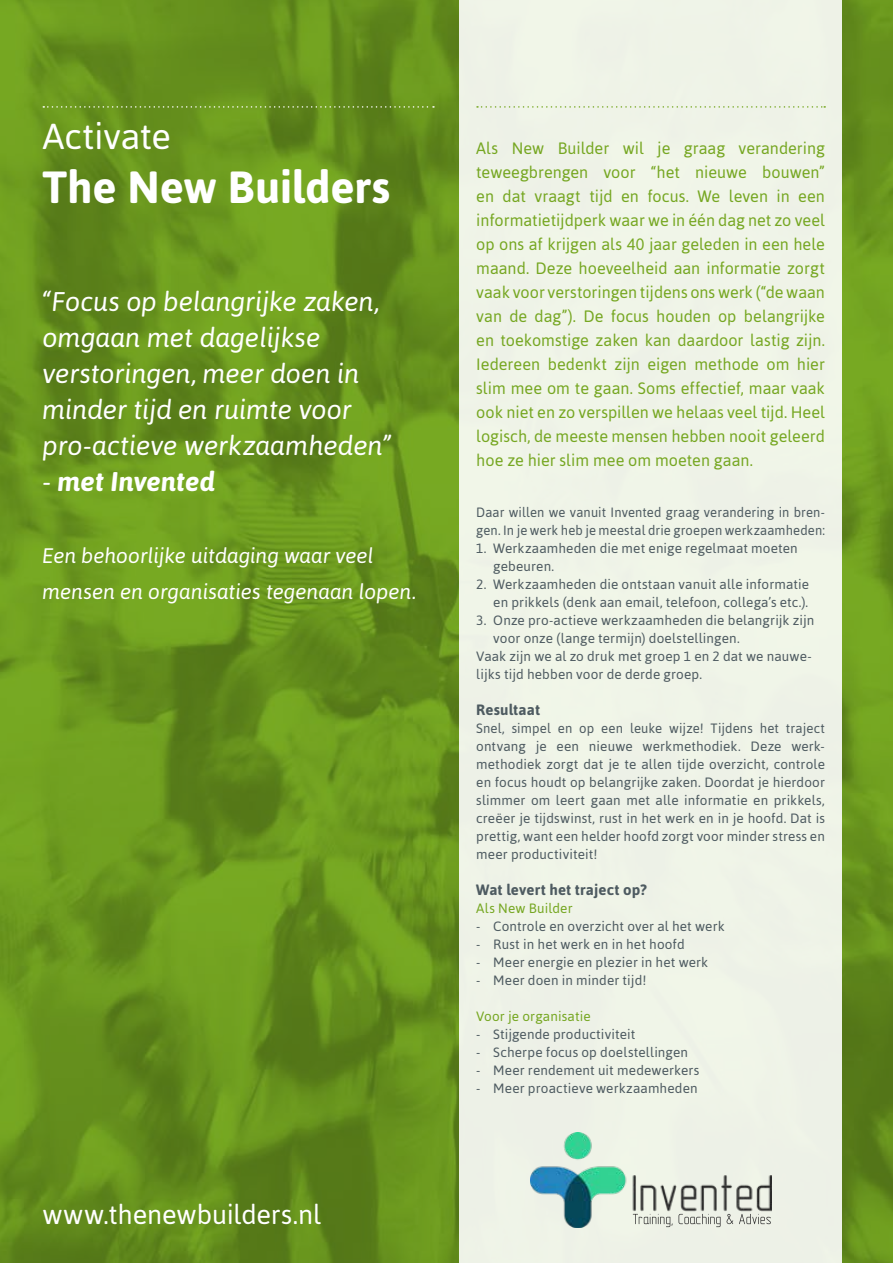
<style>
.page{position:relative;width:893px;height:1263px;background:#fff}
.page>*{position:absolute;margin:0;border:0;box-sizing:border-box;transform-origin:0 0}
.t1{font:700 45px "Asap";color:#fff}
.t2{font:36px "Asap";letter-spacing:-.005em;color:#fff}
.t3{font:italic 27px/36px "Asap";letter-spacing:-.005em;color:#fff}
.t4{font:27px "Asap";letter-spacing:-.005em;color:#fff}
.t5{font:italic 700 27px "Asap";color:#fff}
.t6{font:italic 21px/36px "Asap";letter-spacing:-.005em;color:#fff}
.t7{font:16.5px/24px "Asap";letter-spacing:.005em;color:#76a722;text-align:justify}
.t8{font:700 15px "Asap";letter-spacing:.01em;color:#4e5b61}
.t9{font:13.5px/18px "Asap";letter-spacing:.01em;color:#4e5b61}
.t10{font:13.5px/18px "Asap";letter-spacing:.01em;color:#4e5b61;scale:.96 1}
.t11{font:13.5px "Asap";letter-spacing:.01em;color:#76a722}
.s1{font-weight:400}
</style>
<div class="page">
<img style="left:0;top:0;width:893px;height:1263px">
<div style="left:459px;top:0;width:383px;height:1263px;background:#eff3e7"></div>
<svg style="left:477px;top:106px;width:348px;height:2px"></svg>
<svg style="left:43px;top:106px;width:391px;height:2px"></svg>
<img style="left:530px;top:1132px;width:241px;height:95px">
<h2 class="t2" style="left:43px;top:116px;width:130px">Activate</h2>
<h1 class="t1" style="left:43px;top:161px;width:349px">The New Builders</h1>
<h3 class="t3" style="left:43px;top:284px;width:351px">“Focus op belangrijke zaken, omgaan met dagelijkse verstoringen, meer doen in minder tijd en ruimte voor pro-actieve werkzaamheden”</h3>
<h3 class="t5" style="left:43px;top:466px;width:174px"><span class="s1">-</span> met Invented</h3>
<h3 class="t6" style="left:43px;top:538px;width:375px">Een behoorlijke uitdaging waar veel mensen en organisaties tegenaan lopen.</h3>
<h3 class="t4" style="left:43px;top:1198px;width:280px">www.thenewbuilders.nl</h3>
<p class="t7" style="left:476px;top:136px;width:350px">Als New Builder wil je graag verandering teweegbrengen voor “het nieuwe bouwen” en dat vraagt tijd en focus. We leven in een informatietijdperk waar we in één dag net zo veel op ons af krijgen als 40 jaar geleden in een hele maand. Deze hoeveelheid aan informatie zorgt vaak voor verstoringen tijdens ons werk (“de waan van de dag”). De focus houden op belangrijke en toekomstige zaken kan daardoor lastig zijn.<br>Iedereen bedenkt zijn eigen methode om hier slim mee om te gaan. Soms effectief, maar vaak ook niet en zo verspillen we helaas veel tijd. Heel logisch, de meeste mensen hebben nooit geleerd hoe ze hier slim mee om moeten gaan.</p>
<p class="t10" style="left:476px;top:503px;width:365px">Daar willen we vanuit Invented graag verandering in bren&shy;gen. In je werk heb je meestal drie groepen werkzaamheden:</p>
<p class="t9" style="left:493px;top:539px;width:306px;text-indent:-17px">1. Werkzaamheden die met enige regelmaat moeten gebeuren.</p>
<p class="t9" style="left:476px;top:575px;width:334px;text-align:right">2. Werkzaamheden die ontstaan vanuit alle informatie en prikkels (denk aan email, telefoon, collega’s etc.).</p>
<p class="t9" style="left:476px;top:611px;width:340px">3. Onze pro-actieve werkzaamheden die belangrijk zijn</p>
<p class="t9" style="left:493px;top:629px;width:248px">voor onze (lange termijn) doelstellingen.</p>
<p class="t9" style="left:476px;top:647px;width:337px">Vaak zijn we al zo druk met groep 1 en 2 dat we nauwe-</p>
<p class="t9" style="left:476px;top:665px;width:227px">lijks tijd hebben voor de derde groep.</p>
<p class="t8" style="left:476px;top:701px;width:65px">Resultaat</p>
<p class="t9" style="left:476px;top:719px;width:350px;text-align:justify">Snel, simpel en op een leuke wijze! Tijdens het traject ontvang je een nieuwe werkmethodiek. Deze werk&shy;methodiek zorgt dat je te allen tijde overzicht, controle en focus houdt op belangrijke zaken. Doordat je hierdoor slimmer om leert gaan met alle informatie en prikkels, creëer je tijdswinst, rust in het werk en in je hoofd. Dat is prettig, want een helder hoofd zorgt voor minder stress en meer productiviteit!</p>
<p class="t8" style="left:476px;top:881px;width:172px">Wat levert het traject op?</p>
<p class="t11" style="left:476px;top:900px;width:98px">Als New Builder</p>
<p class="t9" style="left:476px;top:917px;width:250px">- Controle en overzicht over al het werk</p>
<p class="t9" style="left:476px;top:935px;width:210px">- Rust in het werk en in het hoofd</p>
<p class="t9" style="left:476px;top:953px;width:234px">- Meer energie en plezier in het werk</p>
<p class="t9" style="left:476px;top:971px;width:172px">- Meer doen in minder tijd!</p>
<p class="t11" style="left:476px;top:1008px;width:116px">Voor je organisatie</p>
<p class="t9" style="left:476px;top:1025px;width:161px">- Stijgende productiviteit</p>
<p class="t9" style="left:476px;top:1043px;width:213px">- Scherpe focus op doelstellingen</p>
<p class="t9" style="left:476px;top:1061px;width:225px">- Meer rendement uit medewerkers</p>
<p class="t9" style="left:476px;top:1079px;width:223px">- Meer proactieve werkzaamheden</p>
</div>
